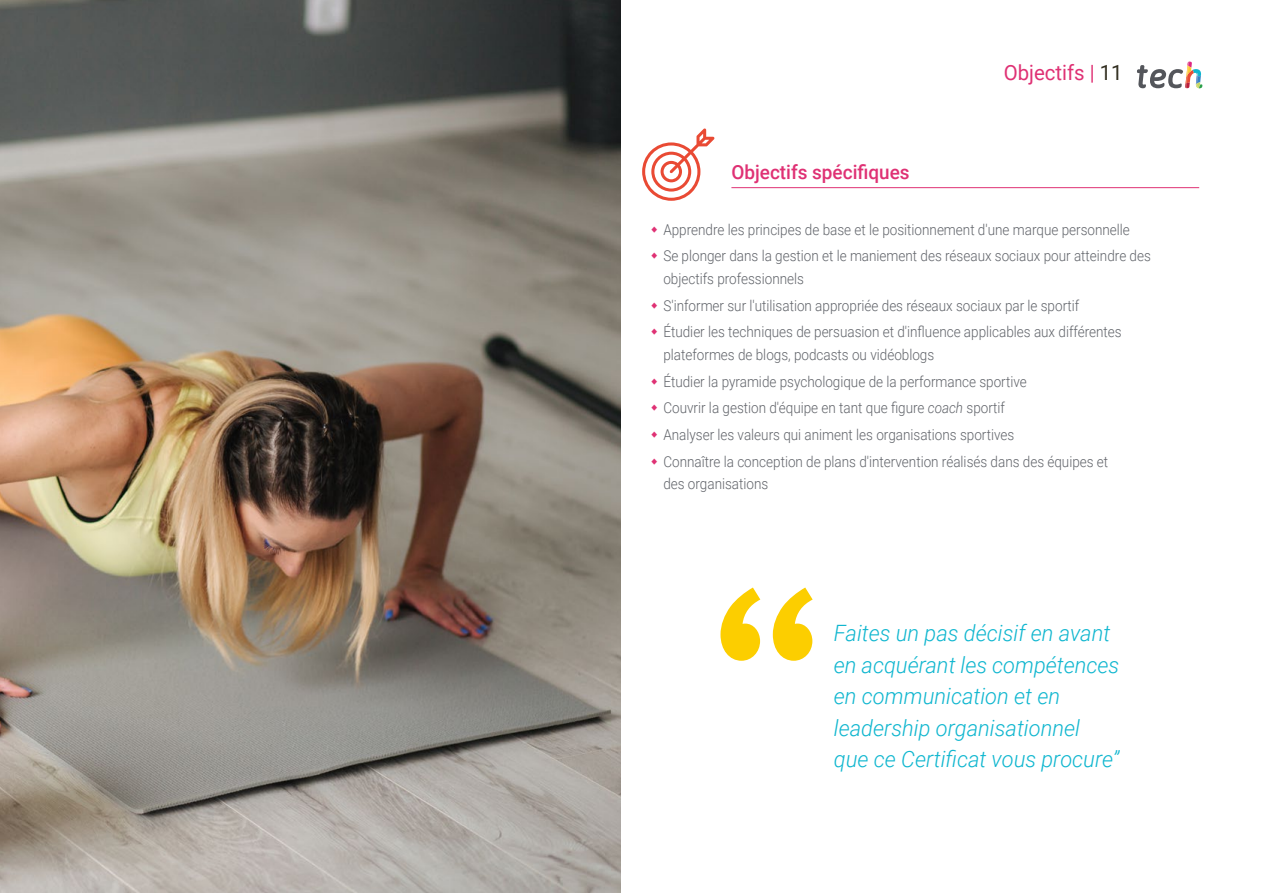
<style>
.page{position:relative;width:1263px;height:893px;background:#fff}
.page>*{position:absolute;margin:0;border:0;box-sizing:border-box;transform-origin:0 0}
.t1{font:italic 300 22.5px/31.5px "Roboto";color:#0fb6cf}
.t2{font:21px "Roboto";color:#df3174}
.t3{font:500 19.5px "Roboto";color:#df3174}
.t4{font:300 15px/26.7px "Roboto";color:#61646a;scale:.9 1}
.s1{color:#312e20}
.s2{font-style:italic}
</style>
<div class="page">
<hr style="left:731px;top:187px;width:468px;height:1px;background:#df3174">
<svg style="left:642px;top:128px;width:72px;height:73px"></svg>
<img style="left:0;top:0;width:621px;height:893px">
<svg style="left:720px;top:587px;width:93px;height:74px"></svg>
<svg style="left:1137px;top:62px;width:65px;height:27px"></svg>
<h3 class="t3" style="left:731px;top:159px;width:180px">Objectifs spécifiques</h3>
<h2 class="t2" style="left:1004px;top:57px;width:120px">Objectifs | <span class="s1">11</span></h2>
<p class="t4" style="left:663px;top:215px;width:543px">Apprendre les principes de base et le positionnement d'une marque personnelle<br>Se plonger dans la gestion et le maniement des réseaux sociaux pour atteindre des</p>
<p class="t4" style="left:663px;top:265px;width:511px">objectifs professionnels<br>S'informer sur l'utilisation appropriée des réseaux sociaux par le sportif<br>Étudier les techniques de persuasion et d'influence applicables aux différentes</p>
<p class="t4" style="left:663px;top:341px;width:496px">plateformes de blogs, podcasts ou vidéoblogs<br>Étudier la pyramide psychologique de la performance sportive<br>Couvrir la gestion d'équipe en tant que figure <span class="s2">coach</span> sportif<br>Analyser les valeurs qui animent les organisations sportives<br>Connaître la conception de plans d'intervention réalisés dans des équipes et</p>
<p class="t4" style="left:663px;top:470px;width:118px">des organisations</p>
<h1 class="t1" style="left:834px;top:616px;width:287px">Faites un pas décisif en avant en acquérant les compétences en communication et en leadership organisationnel que ce Certificat vous procure”</h1>
</div>
